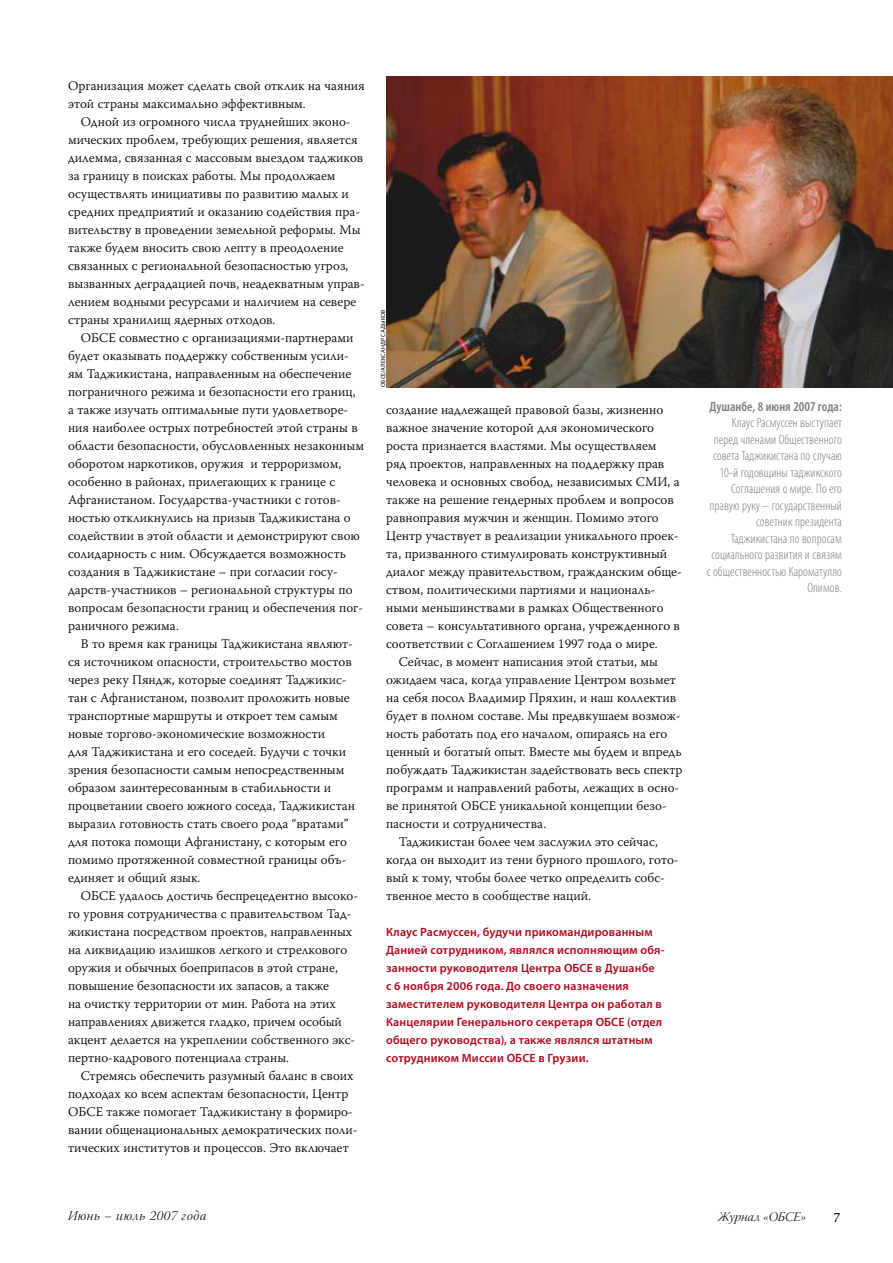
<style>
.page{position:relative;width:893px;height:1263px;background:#fff}
.page>*{position:absolute;margin:0;border:0;box-sizing:border-box;transform-origin:0 0}
.t1{font:300 condensed 13.5px/16.5px "Myriad Pro";letter-spacing:.005em;color:#7b7c7e;text-align:right}
.t2{font:600 condensed 13.5px "Myriad Pro";letter-spacing:.005em;color:#7b7c7e}
.t3{font:13.5px "Warnock Pro Light It Disp";letter-spacing:.05em;color:#000}
.t4{font:300 13.2px/18px "Warnock Pro";color:#000}
.t5{font:13.2px "Warnock Pro Light It Disp";letter-spacing:.01em;color:#000}
.t6{font:600 12px/18px "Myriad Pro";letter-spacing:.015em;color:#af071f}
.t7{font:6px "Myriad Pro";letter-spacing:.02em;color:#000}
</style>
<div class="page">
<img style="left:386px;top:77px;width:507px;height:310px">
<p class="t4" style="left:68px;top:76px;width:298px">Организация может сделать свой отклик на чаяния этой страны максимально эффективным.</p>
<p class="t4" style="left:68px;top:112px;width:298px;text-indent:13px">Одной из огромного числа труднейших эконо‑ мических проблем, требующих решения, является дилемма, связанная с массовым выездом таджиков за границу в поисках работы. Мы продолжаем осуществлять инициативы по развитию малых и средних предприятий и оказанию содействия пра‑ вительству в проведении земельной реформы. Мы также будем вносить свою лепту в преодоление связанных с региональной безопасностью угроз, вызванных деградацией почв, неадекватным управ‑ лением водными ресурсами и наличием на севере страны хранилищ ядерных отходов.</p>
<p class="t4" style="left:68px;top:328px;width:297px;text-indent:13px">ОБСЕ совместно с организациями-партнерами будет оказывать поддержку собственным усили‑ ям Таджикистана, направленным на обеспечение пограничного режима и безопасности его границ, а также изучать оптимальные пути удовлетворе‑ ния наиболее острых потребностей этой страны в области безопасности, обусловленных незаконным оборотом наркотиков, оружия и терроризмом, особенно в районах, прилегающих к границе с Афганистаном. Государства-участники с готов‑ ностью откликнулись на призыв Таджикистана о содействии в этой области и демонстрируют свою солидарность с ним. Обсуждается возможность создания в Таджикистане – при согласии госу‑ дарств-участников – региональной структуры по вопросам безопасности границ и обеспечения пог‑ раничного режима.</p>
<p class="t4" style="left:68px;top:634px;width:288px;text-indent:13px">В то время как границы Таджикистана являют‑ ся источником опасности, строительство мостов через реку Пяндж, которые соединят Таджикис‑ тан с Афганистаном, позволит проложить новые транспортные маршруты и откроет тем самым новые торгово-экономические возможности<br>для Таджикистана и его соседей. Будучи с точки зрения безопасности самым непосредственным образом заинтересованным в стабильности и процветании своего южного соседа, Таджикистан выразил готовность стать своего рода “вратами” для потока помощи Афганистану, с которым его помимо протяженной совместной границы объ‑ единяет и общий язык.</p>
<p class="t4" style="left:68px;top:886px;width:292px;text-indent:13px">ОБСЕ удалось достичь беспрецедентно высоко‑ го уровня сотрудничества с правительством Тад‑ жикистана посредством проектов, направленных на ликвидацию излишков легкого и стрелкового оружия и обычных боеприпасов в этой стране, повышение безопасности их запасов, а также<br>на очистку территории от мин. Работа на этих направлениях движется гладко, причем особый акцент делается на укреплении собственного экс‑ пертно-кадрового потенциала страны.</p>
<p class="t4" style="left:68px;top:1066px;width:291px;text-indent:13px">Стремясь обеспечить разумный баланс в своих подходах ко всем аспектам безопасности, Центр ОБСЕ также помогает Таджикистану в формиро‑ вании общенациональных демократических поли‑ тических институтов и процессов. Это включает</p>
<p class="t7" style="left:380px;top:387px;width:78px;rotate:-90deg">ОБСЕ/Александр Садыков</p>
<p class="t4" style="left:386px;top:400px;width:279px">создание надлежащей правовой базы, жизненно</p>
<p class="t4" style="left:386px;top:418px;width:269px">важное значение которой для экономического</p>
<p class="t4" style="left:386px;top:436px;width:272px">роста признается властями. Мы осуществляем</p>
<p class="t4" style="left:386px;top:454px;width:280px">ряд проектов, направленных на поддержку прав</p>
<p class="t4" style="left:386px;top:472px;width:295px">человека и основных свобод, независимых СМИ, а</p>
<p class="t4" style="left:386px;top:490px;width:289px">также на решение гендерных проблем и вопросов</p>
<p class="t4" style="left:386px;top:508px;width:274px">равноправия мужчин и женщин. Помимо этого</p>
<p class="t4" style="left:386px;top:526px;width:294px">Центр участвует в реализации уникального проек‑</p>
<p class="t4" style="left:386px;top:544px;width:283px">та, призванного стимулировать конструктивный</p>
<p class="t4" style="left:386px;top:562px;width:297px">диалог между правительством, гражданским обще‑</p>
<p class="t4" style="left:386px;top:580px;width:271px">ством, политическими партиями и националь‑</p>
<p class="t4" style="left:386px;top:598px;width:279px">ными меньшинствами в рамках Общественного</p>
<p class="t4" style="left:386px;top:616px;width:295px">совета – консультативного органа, учрежденного в</p>
<p class="t4" style="left:386px;top:634px;width:273px">соответствии с Соглашением 1997 года о мире.</p>
<p class="t4" style="left:399px;top:652px;width:261px">Сейчас, в момент написания этой статьи, мы</p>
<p class="t4" style="left:386px;top:670px;width:291px">ожидаем часа, когда управление Центром возьмет</p>
<p class="t4" style="left:386px;top:688px;width:292px">на себя посол Владимир Пряхин, и наш коллектив</p>
<p class="t4" style="left:386px;top:706px;width:296px">будет в полном составе. Мы предвкушаем возмож‑</p>
<p class="t4" style="left:386px;top:724px;width:283px">ность работать под его началом, опираясь на его</p>
<p class="t4" style="left:386px;top:742px;width:297px">ценный и богатый опыт. Вместе мы будем и впредь</p>
<p class="t4" style="left:386px;top:760px;width:298px">побуждать Таджикистан задействовать весь спектр</p>
<p class="t4" style="left:386px;top:778px;width:295px">программ и направлений работы, лежащих в осно‑</p>
<p class="t4" style="left:386px;top:796px;width:282px">ве принятой ОБСЕ уникальной концепции безо‑</p>
<p class="t4" style="left:386px;top:814px;width:162px">пасности и сотрудничества.</p>
<p class="t4" style="left:399px;top:832px;width:261px">Таджикистан более чем заслужил это сейчас,</p>
<p class="t4" style="left:386px;top:850px;width:294px">когда он выходит из тени бурного прошлого, гото‑</p>
<p class="t4" style="left:386px;top:868px;width:280px">вый к тому, чтобы более четко определить собс‑</p>
<p class="t4" style="left:386px;top:886px;width:206px">твенное место в сообществе наций.</p>
<p class="t6" style="left:386px;top:923px;width:280px">Клаус Расмуссен, будучи прикомандированным Данией сотрудником, являлся исполняющим обя&shy;занности руководителя Центра ОБСЕ в Душанбе<br>с 6 ноября 2006 года. До своего назначения заместителем руководителя Центра он работал в Канцелярии Генерального секретаря ОБСЕ (отдел общего руководства), а также являлся штатным сотрудником Миссии ОБСЕ в Грузии.</p>
<p class="t2" style="left:709px;top:398px;width:134px">Душанбе, 8 июня 2007 года:</p>
<p class="t1" style="left:707px;top:415px;width:137px">Клаус Расмуссен выступает перед членами Общественного совета Таджикистана по случаю<br>10‑й годовщины таджикского<br>Соглашения о мире. По его правую руку – государственный советник президента<br>Таджикистана по вопросам социального развития и связям с общественностью Кароматулло<br>Олимов.</p>
<p class="t3" style="left:68px;top:1208px;width:140px">Июнь – июль 2007 года</p>
<p class="t5" style="left:718px;top:1210px;width:90px">Журнал «ОБСЕ»</p>
</div>
